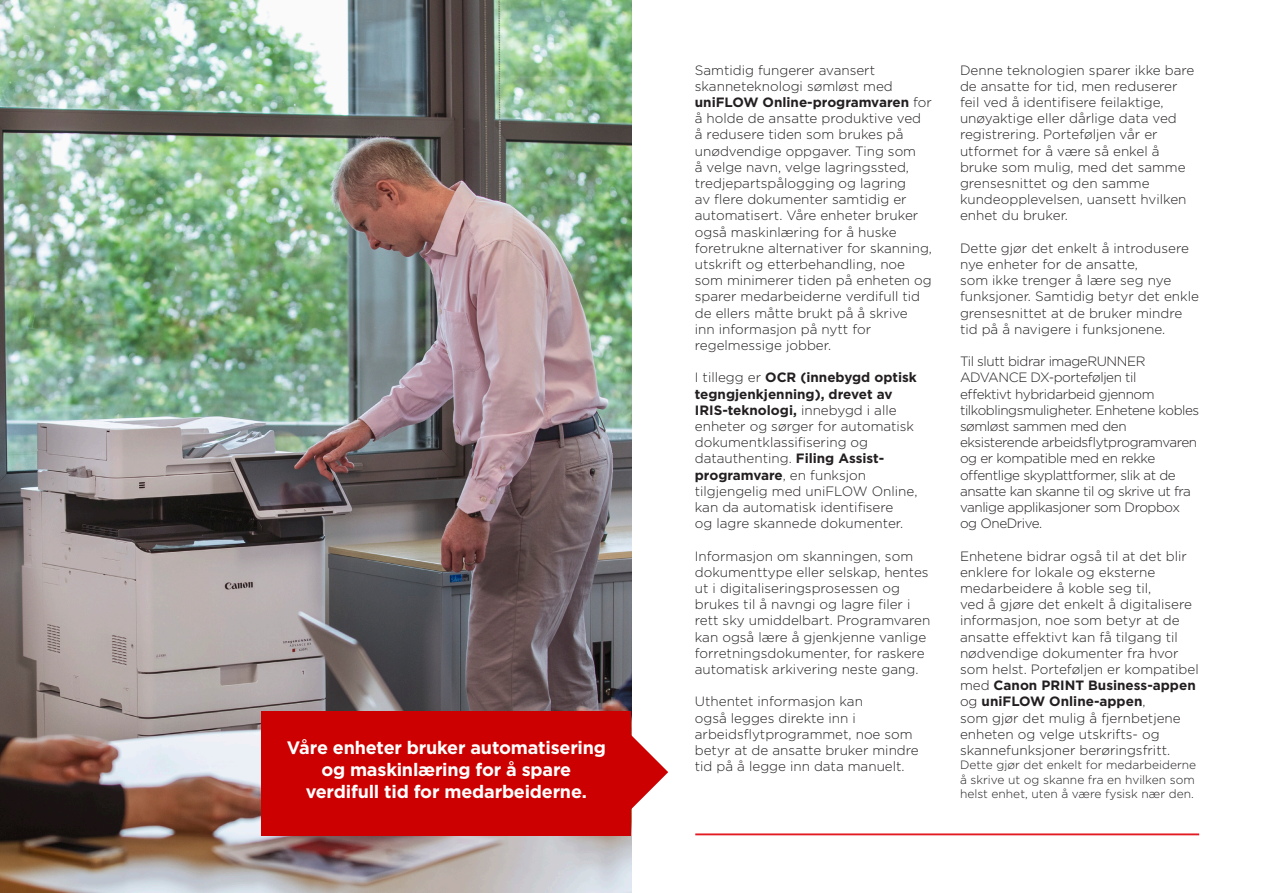
<style>
.page{position:relative;width:1263px;height:893px;background:#fff}
.page>*{position:absolute;margin:0;border:0;box-sizing:border-box;transform-origin:0 0}
.Subheading_BLACK{font:700 18px/21.6px "Gotham";letter-spacing:-.01em;color:#fff;text-align:center}
.Body{font:300 13.5px/16.2px "Gotham";color:#231f20}
.Body-2{font:300 13.5px/16.2px "Gotham";letter-spacing:-.03em;color:#231f20}
.Body-3{font:300 12px/14.4px "Gotham";color:#231f20}
.s1{font-weight:700}
</style>
<div class="page">
<hr style="left:695px;top:833px;width:504px;height:2px;background:#e21a21">
<img style="left:0;top:0;width:631px;height:893px">
<div style="left:261px;top:711px;width:370px;height:125px;background:#c00"></div>
<svg style="left:631px;top:735px;width:37px;height:74px"></svg>
<p class="Subheading_BLACK" style="left:287px;top:737px;width:321px">Våre enheter bruker automatisering og maskinlæring for å spare verdifull tid for medarbeiderne.</p>
<p class="Body" style="left:695px;top:61px;width:239px">Samtidig fungerer avansert skanneteknologi sømløst med <span class="s1">uniFLOW Online-programvaren</span> for å holde de ansatte produktive ved å redusere tiden som brukes på unødvendige oppgaver. Ting som<br>å velge navn, velge lagringssted, tredjepartspålogging og lagring<br>av flere dokumenter samtidig er automatisert. Våre enheter bruker også maskinlæring for å huske foretrukne alternativer for skanning, utskrift og etterbehandling, noe som minimerer tiden på enheten og sparer medarbeiderne verdifull tid de ellers måtte brukt på å skrive<br>inn informasjon på nytt for regelmessige jobber.</p>
<p class="Body" style="left:695px;top:369px;width:224px">I tillegg er <span class="s1">OCR (innebygd optisk tegngjenkjenning), drevet av<br>IRIS-teknologi,</span> innebygd i alle enheter og sørger for automatisk dokumentklassifisering og datauthenting. <span class="s1">Filing Assist&shy;programvare</span>, en funksjon tilgjengelig med uniFLOW Online, kan da automatisk identifisere<br>og lagre skannede dokumenter.</p>
<p class="Body" style="left:695px;top:547px;width:237px">Informasjon om skanningen, som dokumenttype eller selskap, hentes ut i digitaliseringsprosessen og brukes til å navngi og lagre filer i rett sky umiddelbart. Programvaren kan også lære å gjenkjenne vanlige forretningsdokumenter, for raskere automatisk arkivering neste gang.</p>
<p class="Body" style="left:695px;top:693px;width:225px">Uthentet informasjon kan<br>også legges direkte inn i arbeidsflytprogrammet, noe som betyr at de ansatte bruker mindre tid på å legge inn data manuelt.</p>
<p class="Body" style="left:960px;top:61px;width:236px">Denne teknologien sparer ikke bare de ansatte for tid, men reduserer feil ved å identifisere feilaktige, unøyaktige eller dårlige data ved registrering. Porteføljen vår er utformet for å være så enkel å bruke som mulig, med det samme grensesnittet og den samme kundeopplevelsen, uansett hvilken enhet du bruker.</p>
<p class="Body" style="left:960px;top:240px;width:241px">Dette gjør det enkelt å introdusere nye enheter for de ansatte,<br>som ikke trenger å lære seg nye funksjoner. Samtidig betyr det enkle grensesnittet at de bruker mindre tid på å navigere i funksjonene.</p>
<p class="Body-2" style="left:960px;top:353px;width:241px">Til slutt bidrar imageRUNNER<br>ADVANCE DX-porteføljen til<br>effektivt hybridarbeid gjennom tilkoblingsmuligheter. Enhetene kobles sømløst sammen med den eksisterende arbeidsflytprogramvaren og er kompatible med en rekke offentlige skyplattformer, slik at de ansatte kan skanne til og skrive ut fra vanlige applikasjoner som Dropbox og OneDrive.</p>
<p class="Body" style="left:960px;top:547px;width:240px">Enhetene bidrar også til at det blir enklere for lokale og eksterne medarbeidere å koble seg til,<br>ved å gjøre det enkelt å digitalisere informasjon, noe som betyr at de ansatte effektivt kan få tilgang til nødvendige dokumenter fra hvor som helst. Porteføljen er kompatibel med <span class="s1">Canon PRINT Business-appen </span>og <span class="s1">uniFLOW Online-appen</span>,<br>som gjør det mulig å fjernbetjene enheten og velge utskrifts- og skannefunksjoner berøringsfritt.</p>
<p class="Body-3" style="left:960px;top:758px;width:238px">Dette gjør det enkelt for medarbeiderne å skrive ut og skanne fra en hvilken som helst enhet, uten å være fysisk nær den.</p>
</div>
